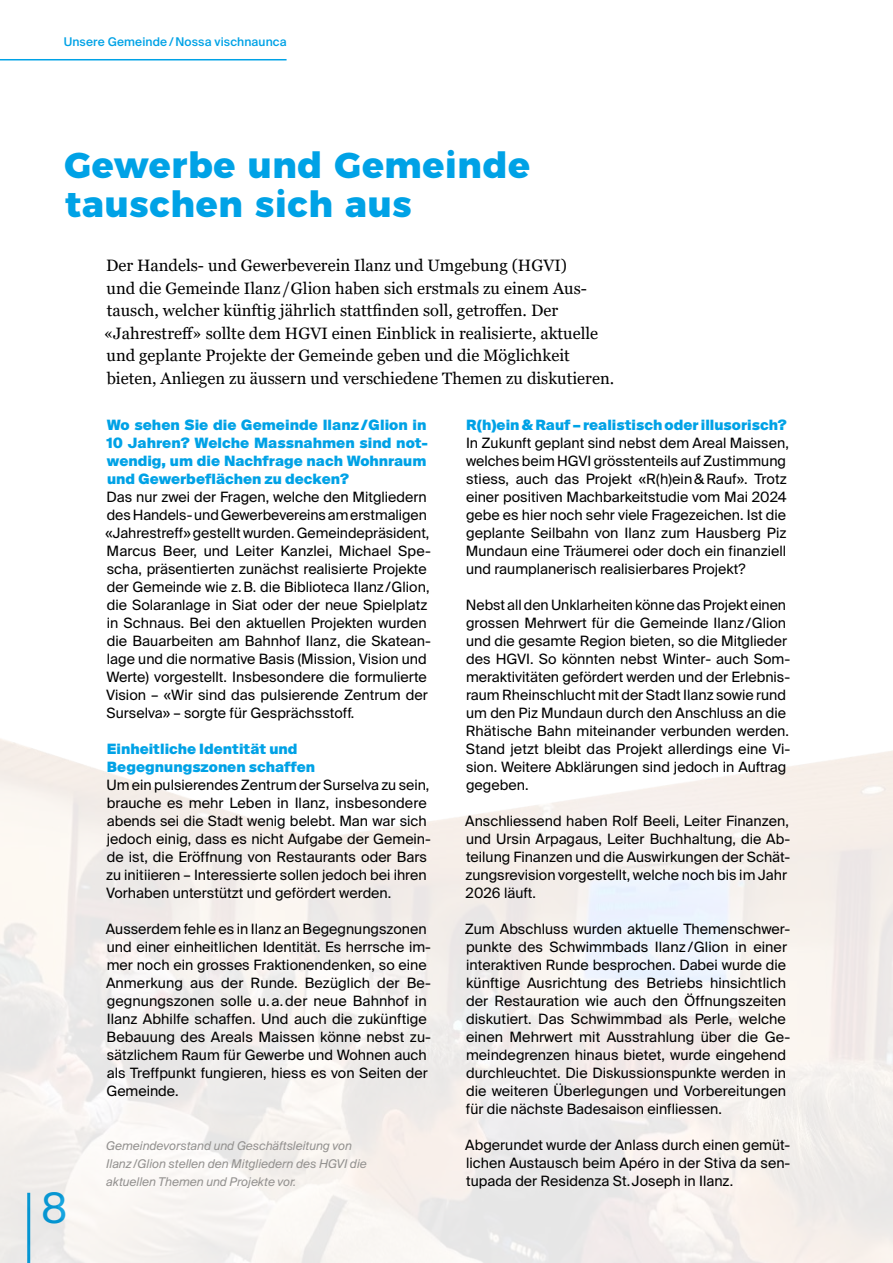
<style>
.page{position:relative;width:893px;height:1263px;background:#fff}
.page>*{position:absolute;margin:0;border:0;box-sizing:border-box;transform-origin:0 0}
.t1{font:42px "Suisse Intl";color:#00a2e6}
.t2{font:800 36px/39px "Montserrat";letter-spacing:.02em;color:#00a2e6}
.t3{font:16.5px/22.5px "Georgia";color:#000}
.t4{font:14.25px/18px "Suisse Intl";color:#000}
.t5{font:900 14.25px/18px "Suisse Intl";color:#00a2e6;text-align:justify}
.t6{font:italic 12px/18px "Suisse Intl";color:#949290}
.t7{font:500 12px "Suisse Intl";letter-spacing:.01em;color:#00a2e6}
</style>
<div class="page">
<img style="left:0;top:738px;width:893px;height:525px">
<hr style="left:0;top:59px;width:287px;height:1px;background:#00a2e6">
<p class="t7" style="left:64px;top:35px;width:224px">Unsere Gemeinde / Nossa vischnaunca</p>
<h2 class="t2" style="left:65px;top:143px;width:467px">Gewerbe und Gemeinde tauschen sich aus</h2>
<p class="t3" style="left:104px;top:255px;width:512px">Der Handels- und Gewerbeverein Ilanz und Umgebung (HGVI)<br>und die Gemeinde Ilanz /Glion haben sich erstmals zu einem Aus&shy;tausch, welcher künftig jährlich stattfinden soll, getroffen. Der «Jahrestreff» sollte dem HGVI einen Einblick in realisierte, aktuelle und geplante Projekte der Gemeinde geben und die Möglichkeit bieten, Anliegen zu äussern und verschiedene Themen zu diskutieren.</p>
<h1 class="t1" style="left:41px;top:1184px;width:28px">8</h1>
<p class="t5" style="left:106px;top:416px;width:323px">Wo sehen Sie die Gemeinde Ilanz/Glion in 10 Jahren? Welche Massnahmen sind not&shy;wendig, um die Nachfrage nach Wohnraum und Gewerbeflächen zu decken?</p>
<p class="t4" style="left:105px;top:488px;width:327px">Das nur zwei der Fragen, welche den Mitgliedern des Handels- und Gewerbevereins am erstmaligen «Jahrestreff» gestellt wurden. Gemeindepräsident, Marcus Beer, und Leiter Kanzlei, Michael Spe&shy;scha, präsentierten zunächst realisierte Projekte der Gemeinde wie z.B. die Biblioteca Ilanz /Glion, die Solaranlage in Siat oder der neue Spielplatz in Schnaus. Bei den aktuellen Projekten wurden die Bauarbeiten am Bahnhof Ilanz, die Skatean&shy;lage und die normative Basis (Mission, Vision und Werte) vorgestellt. Insbesondere die formulierte Vision – «Wir sind das pulsierende Zentrum der Surselva» – sorgte für Gesprächsstoff.</p>
<p class="t5" style="left:107px;top:740px;width:210px">Einheitliche Identität und<br>Begegnungszonen schaffen</p>
<p class="t4" style="left:106px;top:776px;width:326px">Um ein pulsierendes Zentrum der Surselva zu sein, brauche es mehr Leben in Ilanz, insbesondere abends sei die Stadt wenig belebt. Man war sich jedoch einig, dass es nicht Aufgabe der Gemein&shy;de ist, die Eröffnung von Restaurants oder Bars zu initiieren – Interessierte sollen jedoch bei ihren Vorhaben unterstützt und gefördert werden.</p>
<p class="t4" style="left:106px;top:920px;width:327px">Ausserdem fehle es in Ilanz an Begegnungszonen und einer einheitlichen Identität. Es herrsche im&shy;mer noch ein grosses Fraktionendenken, so eine Anmerkung aus der Runde. Bezüglich der Be&shy;gegnungszonen solle u.a.der neue Bahnhof in Ilanz Abhilfe schaffen. Und auch die zukünftige Bebauung des Areals Maissen könne nebst zu&shy;sätzlichem Raum für Gewerbe und Wohnen auch als Treffpunkt fungieren, hiess es von Seiten der Gemeinde.</p>
<p class="t6" style="left:106px;top:1137px;width:262px">Gemeindevorstand und Geschäftsleitung von<br>Ilanz /Glion stellen den Mitgliedern des HGVI die aktuellen Themen und Projekte vor.</p>
<p class="t5" style="left:466px;top:416px;width:322px">R(h)ein &amp; Rauf – realistisch oder illusorisch?</p>
<p class="t4" style="left:466px;top:434px;width:324px">In Zukunft geplant sind nebst dem Areal Maissen, welches beim HGVI grösstenteils auf Zustimmung stiess, auch das Projekt «R(h)ein&amp;Rauf». Trotz einer positiven Machbarkeitstudie vom Mai 2024 gebe es hier noch sehr viele Fragezeichen. Ist die geplante Seilbahn von Ilanz zum Hausberg Piz Mundaun eine Träumerei oder doch ein finanziell und raumplanerisch realisierbares Projekt?</p>
<p class="t4" style="left:466px;top:596px;width:326px">Nebst all den Unklarheiten könne das Projekt einen grossen Mehrwert für die Gemeinde Ilanz /Glion und die gesamte Region bieten, so die Mitglieder des HGVI. So könnten nebst Winter- auch Som&shy;meraktivitäten gefördert werden und der Erlebnis&shy;raum Rheinschlucht mit der Stadt Ilanz sowie rund um den Piz Mundaun durch den Anschluss an die Rhätische Bahn miteinander verbunden werden.<br>Stand jetzt bleibt das Projekt allerdings eine Vi&shy;sion. Weitere Abklärungen sind jedoch in Auftrag gegeben.</p>
<p class="t4" style="left:465px;top:812px;width:326px">Anschliessend haben Rolf Beeli, Leiter Finanzen, und Ursin Arpagaus, Leiter Buchhaltung, die Ab&shy;teilung Finanzen und die Auswirkungen der Schät&shy;zungsrevision vorgestellt, welche noch bis im Jahr 2026 läuft.</p>
<p class="t4" style="left:465px;top:920px;width:327px">Zum Abschluss wurden aktuelle Themenschwer&shy;punkte des Schwimmbads Ilanz /Glion in einer interaktiven Runde besprochen. Dabei wurde die künftige Ausrichtung des Betriebs hinsichtlich der Restauration wie auch den Öffnungszeiten diskutiert. Das Schwimmbad als Perle, welche einen Mehrwert mit Ausstrahlung über die Ge&shy;meindegrenzen hinaus bietet, wurde eingehend durchleuchtet. Die Diskussionspunkte werden in die weiteren Überlegungen und Vorbereitungen für die nächste Badesaison einfliessen.</p>
<p class="t4" style="left:465px;top:1136px;width:327px;text-align:justify">Abgerundet wurde der Anlass durch einen gemüt&shy;lichen Austausch beim Apéro in der Stiva da sen&shy;tupada der Residenza St.Joseph in Ilanz.</p>
</div>
